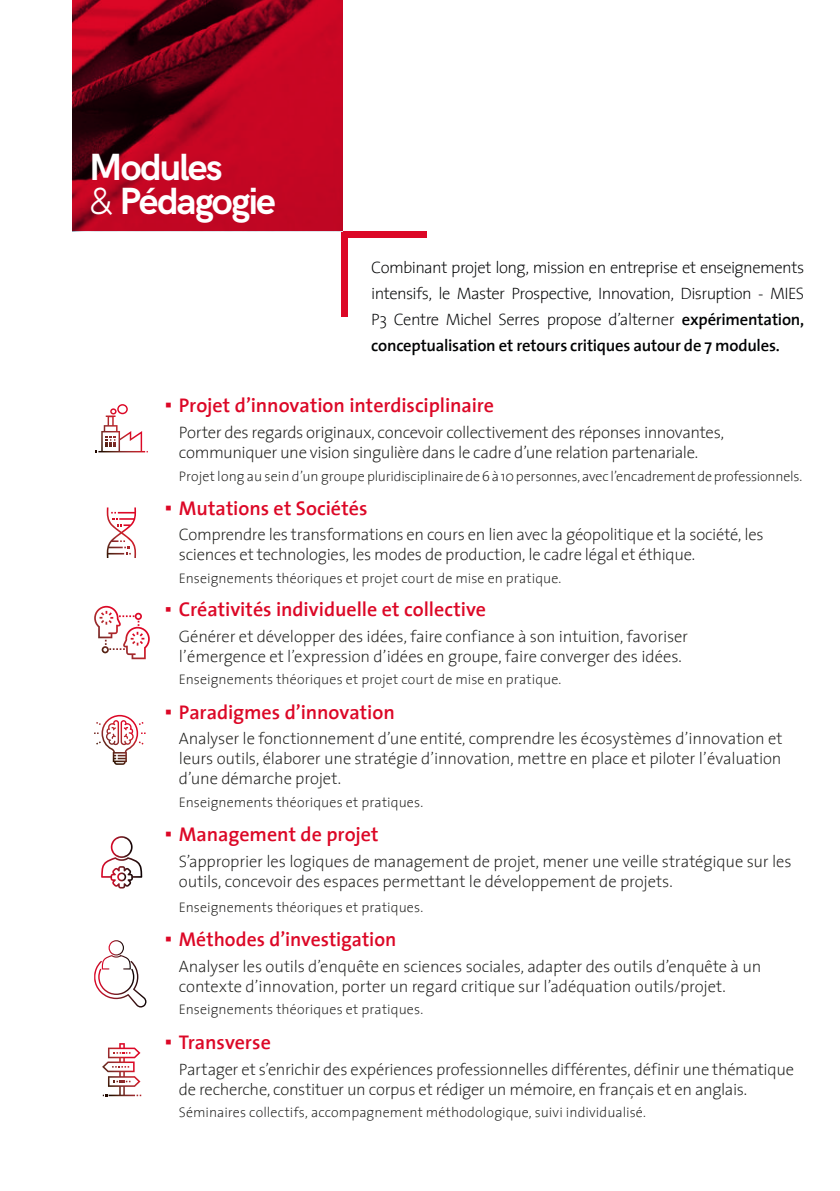
<style>
.page{position:relative;width:840px;height:1191px;background:#fff}
.page>*{position:absolute;margin:0;border:0;box-sizing:border-box;transform-origin:0 0}
.t1{font:700 38px/34px "HK Grotesk";letter-spacing:-.05em;color:#fff}
.t2{font:600 20px "The Sans";color:#dc0726}
.t3{font:200 16.8px/20px "The Sans";letter-spacing:-.025em;color:#1d1d1b}
.t4{font:200 16.6px/20px "The Sans";letter-spacing:-.015em;color:#1d1d1b}
.t5{font:200 16.6px/26px "The Sans";letter-spacing:-.03em;color:#020304;text-align:justify}
.t6{font:200 14px "The Sans";letter-spacing:.005em;color:#1d1d1b}
.s1{font-weight:300}
.s2{font-weight:600}
.s3{font-family:"Arial";font-weight:400;font-size:21px}
.s4{font-family:"Arial";font-weight:400}
</style>
<div class="page">
<svg style="left:102px;top:1043px;width:39px;height:53px"></svg>
<svg style="left:94px;top:606px;width:56px;height:53px"></svg>
<svg style="left:95px;top:404px;width:53px;height:48px"></svg>
<svg style="left:106px;top:507px;width:30px;height:51px"></svg>
<svg style="left:94px;top:715px;width:51px;height:50px"></svg>
<svg style="left:94px;top:940px;width:52px;height:67px"></svg>
<svg style="left:101px;top:836px;width:41px;height:52px"></svg>
<div style="left:341px;top:231px;width:7px;height:85px;background:#dc0726"></div>
<div style="left:341px;top:231px;width:85px;height:7px;background:#dc0726"></div>
<svg style="left:72px;top:0;width:271px;height:231px;background:#9b041c"></svg>
<h1 class="t1" style="left:89px;top:147px;width:188px">Modules<br><span class="s1">&amp;</span> Pédagogie</h1>
<p class="t5" style="left:371px;top:254px;width:434px">Combinant projet long, mission en entreprise et enseignements intensifs, le Master Prospective, Innovation, Disruption - MIES P3 Centre Michel Serres propose d’alterner <span class="s2">expérimentation, conceptualisation et retours critiques autour de 7 modules.</span></p>
<p class="t2" style="left:165px;top:389px;width:330px"><span class="s3">▪</span> Projet d’innovation interdisciplinaire</p>
<p class="t3" style="left:179px;top:422px;width:546px">Porter des regards originaux, concevoir collectivement des réponses innovantes, communiquer une vision singulière dans le cadre d’une relation partenariale.</p>
<p class="t6" style="left:179px;top:464px;width:624px">Projet long au sein d’un groupe pluridisciplinaire de 6 à 10 personnes, avec l’encadrement de professionnels.</p>
<p class="t2" style="left:165px;top:491px;width:204px"><span class="s3">▪</span> Mutations et Sociétés</p>
<p class="t4" style="left:179px;top:524px;width:586px">Comprendre les transformations en cours en lien avec la géopolitique et la société, les sciences et technologies, les modes de production, le cadre légal et éthique.</p>
<p class="t6" style="left:179px;top:566px;width:384px">Enseignements théoriques et projet court de mise en pratique.</p>
<p class="t2" style="left:165px;top:592px;width:322px"><span class="s4">▪</span> Créativités individuelle et collective</p>
<p class="t4" style="left:179px;top:625px;width:510px">Générer et développer des idées, faire confiance à son intuition, favoriser l’émergence et l’expression d’idées en groupe, faire converger des idées.</p>
<p class="t6" style="left:179px;top:668px;width:384px">Enseignements théoriques et projet court de mise en pratique.</p>
<p class="t2" style="left:165px;top:695px;width:231px"><span class="s3">▪</span> Paradigmes d’innovation</p>
<p class="t4" style="left:179px;top:728px;width:605px;text-align:justify">Analyser le fonctionnement d’une entité, comprendre les écosystèmes d’innovation et leurs outils, élaborer une stratégie d’innovation, mettre en place et piloter l’évaluation d’une démarche projet.</p>
<p class="t6" style="left:179px;top:790px;width:246px">Enseignements théoriques et pratiques.</p>
<p class="t2" style="left:165px;top:817px;width:215px"><span class="s3">▪</span> Management de projet</p>
<p class="t4" style="left:179px;top:850px;width:614px">S’approprier les logiques de management de projet, mener une veille stratégique sur les outils, concevoir des espaces permettant le développement de projets.</p>
<p class="t6" style="left:179px;top:896px;width:246px">Enseignements théoriques et pratiques.</p>
<p class="t2" style="left:165px;top:923px;width:233px"><span class="s3">▪</span> Méthodes d’investigation</p>
<p class="t4" style="left:179px;top:956px;width:583px">Analyser les outils d’enquête en sciences sociales, adapter des outils d’enquête à un contexte d’innovation, porter un regard critique sur l’adéquation outils/projet.</p>
<p class="t6" style="left:179px;top:998px;width:246px">Enseignements théoriques et pratiques.</p>
<p class="t2" style="left:165px;top:1025px;width:107px"><span class="s3">▪</span> Transverse</p>
<p class="t4" style="left:179px;top:1058px;width:616px">Partager et s’enrichir des expériences professionnelles différentes, définir une thématique de recherche, constituer un corpus et rédiger un mémoire, en français et en anglais.</p>
<p class="t6" style="left:179px;top:1101px;width:468px">Séminaires collectifs, accompagnement méthodologique, suivi individualisé.</p>
</div>
